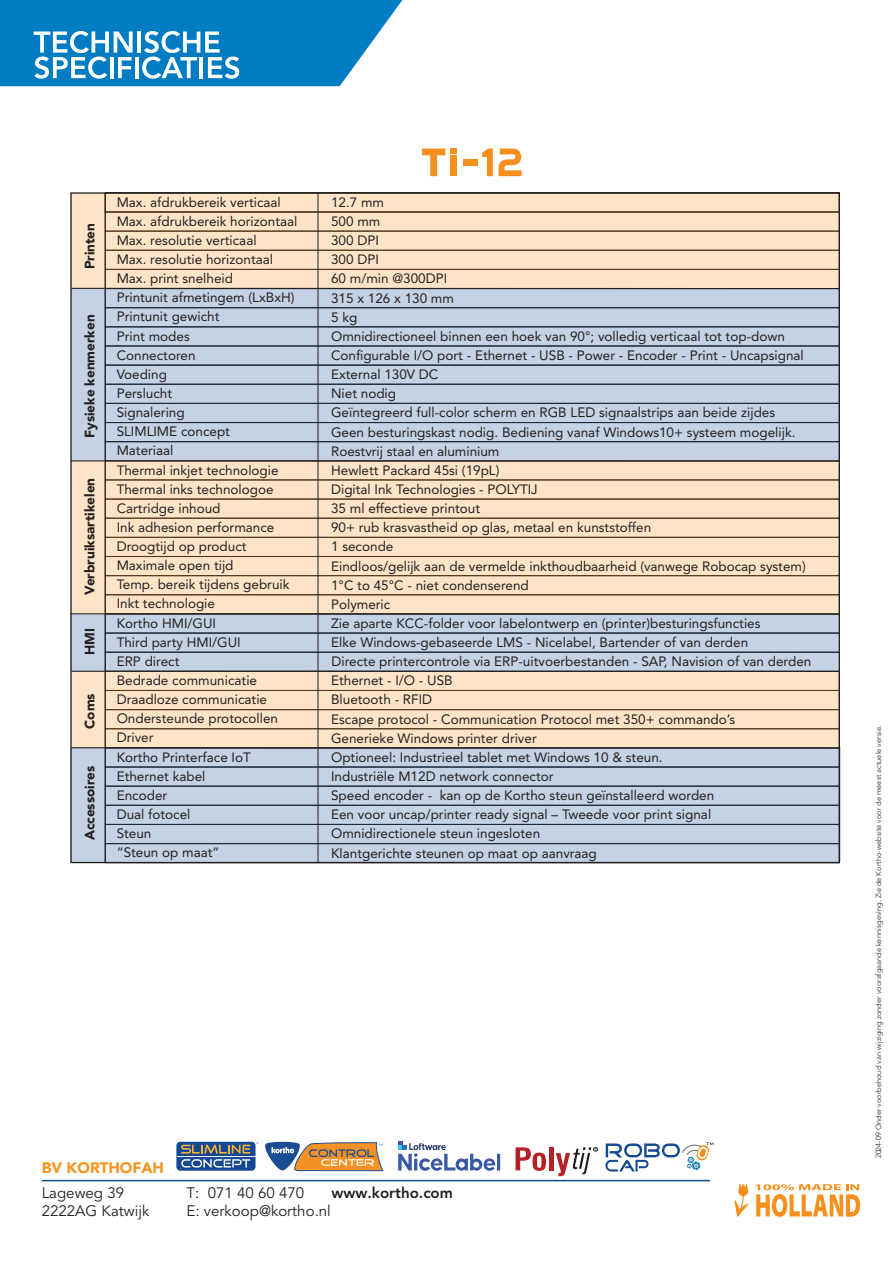
<style>
.page{position:relative;width:893px;height:1264px;background:#fff}
.page>*{position:absolute;margin:0;border:0;box-sizing:border-box;transform-origin:0 0}
.t1{font:15.15px "Avenir LT Std";color:#231f20}
.t2{font:800 15.15px "Avenir LT Std";color:#231f20}
.t3{font:900 15.15px "Avenir LT Std";color:#f7931d}
.t4{font:13.5px/19.2px "Avenir LT Std";color:#231f20}
.t5{font:900 13.5px "Avenir LT Std";color:#231f20}
.t6{font:300 7.5px "Avenir LT Std";color:#231f20}
</style>
<div class="page">
<svg style="left:72px;top:194px;width:766px;height:94px;background:#f2d9bc"></svg>
<svg style="left:72px;top:289px;width:766px;height:171px;background:#b9c5d8"></svg>
<svg style="left:72px;top:672px;width:766px;height:75px;background:#f4dbbe"></svg>
<svg style="left:72px;top:748px;width:766px;height:113px;background:#b9c5d8"></svg>
<hr style="left:42px;top:1180px;width:668px;height:1px;background:#154892">
<div style="left:176px;top:1141px;width:79px;height:29px;background:#154892;border-radius:4px"></div>
<svg style="left:181px;top:1144px;width:69px;height:9px"></svg>
<svg style="left:181px;top:1159px;width:69px;height:8px"></svg>
<hr style="left:177px;top:1156px;width:79px;height:1px;background:#fff">
<svg style="left:265px;top:1141px;width:118px;height:30px"></svg>
<svg style="left:734px;top:1184px;width:14px;height:32px"></svg>
<svg style="left:755px;top:1184px;width:105px;height:33px"></svg>
<svg style="left:72px;top:614px;width:766px;height:57px;background:#b8c4d6"></svg>
<svg style="left:72px;top:462px;width:765px;height:151px;background:#f2d9bc"></svg>
<svg style="left:515px;top:1147px;width:31px;height:24px"></svg>
<hr style="left:549px;top:1147px;width:4px;height:23px;background:#b72026">
<svg style="left:556px;top:1147px;width:42px;height:29px"></svg>
<svg style="left:605px;top:1142px;width:108px;height:29px"></svg>
<svg style="left:422px;top:148px;width:23px;height:28px"></svg>
<div style="left:463px;top:159px;width:14px;height:7px;background:#f68f1e"></div>
<div style="left:450px;top:156px;width:7px;height:20px;background:#f68f1e"></div>
<svg style="left:482px;top:148px;width:39px;height:28px"></svg>
<div style="left:450px;top:148px;width:7px;height:6px;background:#f68f1e"></div>
<svg style="left:398px;top:1141px;width:97px;height:29px"></svg>
<hr style="left:497px;top:1153px;width:3px;height:17px;background:#3858a6">
<hr style="left:318px;top:193px;width:1px;height:669px;background:#231f20">
<hr style="left:105px;top:193px;width:1px;height:669px;background:#231f20">
<hr style="left:72px;top:288px;width:767px;height:1px;background:#231f20">
<hr style="left:71px;top:460px;width:767px;height:2px;background:#231f20">
<hr style="left:70px;top:613px;width:768px;height:1px;background:#231f20">
<hr style="left:72px;top:747px;width:767px;height:1px;background:#231f20">
<hr style="left:72px;top:671px;width:767px;height:1px;background:#231f20">
<svg style="left:0;top:0;width:403px;height:86px"></svg>
<p class="t5" style="left:82px;top:269px;width:48px;rotate:-90deg">Printen</p>
<p class="t5" style="left:82px;top:438px;width:125px;rotate:-90deg">Fysieke kenmerken</p>
<p class="t5" style="left:82px;top:595px;width:118px;rotate:-90deg">Verbruiksartikelen</p>
<p class="t5" style="left:82px;top:655px;width:28px;rotate:-90deg">HMI</p>
<p class="t5" style="left:82px;top:729px;width:37px;rotate:-90deg">Coms</p>
<p class="t5" style="left:82px;top:840px;width:76px;rotate:-90deg">Accessoires</p>
<p class="t4" style="left:117px;top:192px;width:182px">Max. afdrukbereik verticaal<br>Max. afdrukbereik horizontaal<br>Max. resolutie verticaal<br>Max. resolutie horizontaal<br>Max. print snelheid<br>Printunit afmetingem (LxBxH)<br>Printunit gewicht<br>Print modes<br>Connectoren<br>Voeding<br>Perslucht<br>Signalering<br>SLIMLIME concept<br>Materiaal<br>Thermal inkjet technologie<br>Thermal inks technologoe<br>Cartridge inhoud<br>Ink adhesion performance<br>Droogtijd op product<br>Maximale open tijd<br>Temp. bereik tijdens gebruik<br>Inkt technologie<br>Kortho HMI/GUI<br>Third party HMI/GUI<br>ERP direct<br>Bedrade communicatie<br>Draadloze communicatie<br>Ondersteunde protocollen<br>Driver<br>Kortho Printerface IoT<br>Ethernet kabel<br>Encoder<br>Dual fotocel<br>Steun<br>“Steun op maat”</p>
<p class="t4" style="left:331px;top:193px;width:482px">12.7 mm<br>500 mm<br>300 DPI<br>300 DPI<br>60 m/min @300DPI<br>315 x 126 x 130 mm<br>5 kg<br>Omnidirectioneel binnen een hoek van 90°; volledig verticaal tot top-down Configurable I/O port - Ethernet - USB - Power - Encoder - Print - Uncapsignal External 130V DC<br>Niet nodig<br>Geïntegreerd full-color scherm en RGB LED signaalstrips aan beide zijdes Geen besturingskast nodig. Bediening vanaf Windows10+ systeem mogelijk.<br>Roestvrij staal en aluminium<br>Hewlett Packard 45si (19pL)<br>Digital Ink Technologies - POLYTIJ<br>35 ml effectieve printout<br>90+ rub krasvastheid op glas, metaal en kunststoffen<br>1 seconde<br>Eindloos/gelijk aan de vermelde inkthoudbaarheid (vanwege Robocap system)<br>1°C to 45°C - niet condenserend<br>Polymeric<br>Zie aparte KCC-folder voor labelontwerp en (printer)besturingsfuncties<br>Elke Windows-gebaseerde LMS - Nicelabel, Bartender of van derden<br>Directe printercontrole via ERP-uitvoerbestanden - SAP, Navision of van derden Ethernet - I/O - USB<br>Bluetooth - RFID<br>Escape protocol - Communication Protocol met 350+ commando’s<br>Generieke Windows printer driver<br>Optioneel: Industrieel tablet met Windows 10 &amp; steun.<br>Industriële M12D network connector<br>Speed encoder - kan op de Kortho steun geïnstalleerd worden<br>Een voor uncap/printer ready signal – Tweede voor print signal Omnidirectionele steun ingesloten<br>Klantgerichte steunen op maat op aanvraag</p>
<p class="t3" style="left:42px;top:1158px;width:124px">BV KORTHOFAH</p>
<p class="t1" style="left:42px;top:1184px;width:84px">Lageweg 39</p>
<p class="t1" style="left:186px;top:1184px;width:119px">T: 071 40 60 470</p>
<p class="t2" style="left:331px;top:1184px;width:123px">www.kortho.com</p>
<p class="t1" style="left:42px;top:1202px;width:109px">2222AG Katwijk</p>
<p class="t1" style="left:186px;top:1202px;width:146px">E: verkoop@kortho.nl</p>
<p class="t6" style="left:874px;top:1158px;width:434px;rotate:-90deg">2024-09 Onder voorbehoud van wijziging zonder voorafgaande kennisgeving. Zie de Kortho-website voor de meest actuele versie.</p>
</div>
